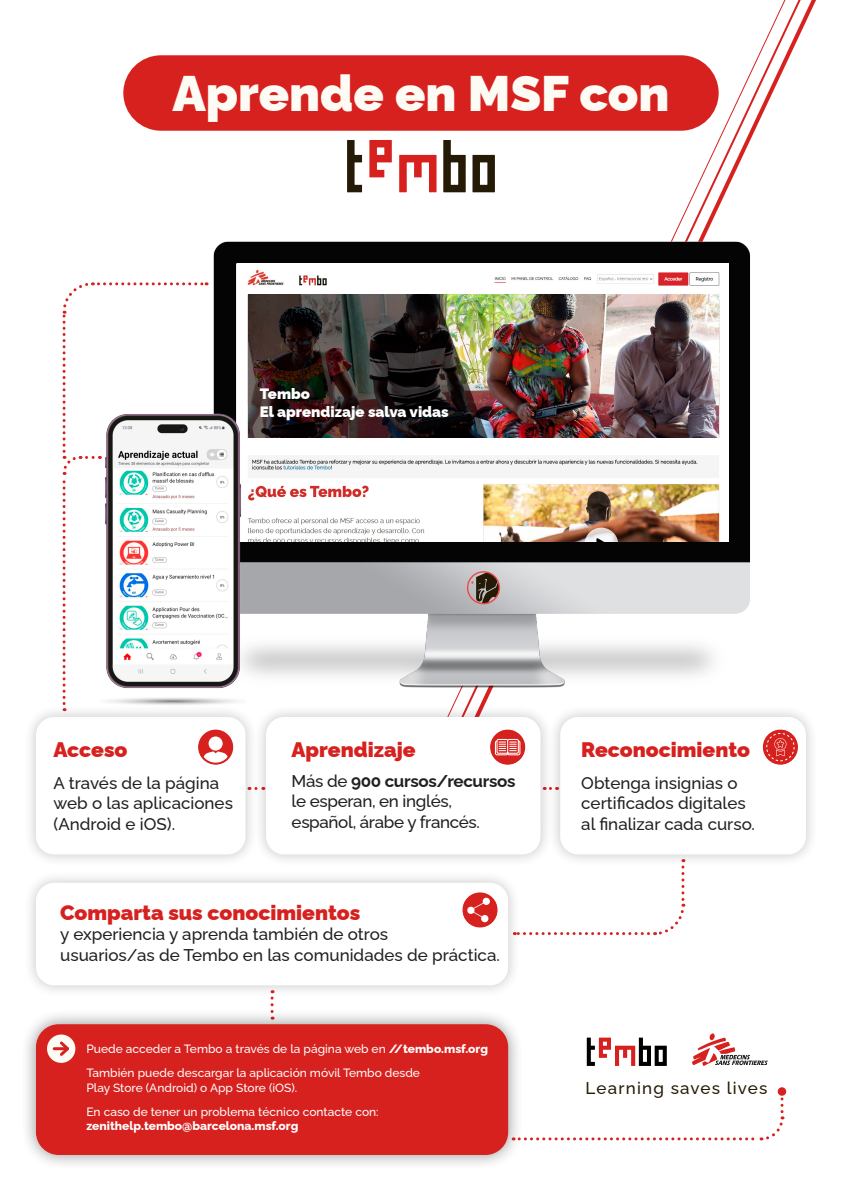
<style>
.page{position:relative;width:842px;height:1191px;background:#fff}
.page>*{position:absolute;margin:0;border:0;box-sizing:border-box;transform-origin:0 0}
.t1{font:900 50px "Raleway";color:#fefbf5}
.t2{font:900 21px "Raleway";color:#d7211e}
.t3{font:500 17px/20.4px "Raleway";color:#231f20}
.t4{font:500 17px/20.4px "Raleway";letter-spacing:-.02em;color:#231f20}
.t5{font:700 17px "Raleway";letter-spacing:-.02em;color:#231f20}
.t6{font:500 17px "Raleway";letter-spacing:.07em;color:#251a05}
.t7{font:900 15px "Raleway";color:#fff}
.t8{font:500 12px "Raleway";color:#fff}
.t9{font:800 12px "Raleway";color:#fff}
.s1{font-weight:500}
.s2{font-weight:800}
</style>
<div class="page">
<svg style="left:409px;top:0;width:407px;height:704px"></svg>
<div style="left:123px;top:55px;width:596px;height:76px;background:#d7211e;border-radius:38px"></div>
<svg style="left:399px;top:155px;width:37px;height:37px"></svg>
<svg style="left:347px;top:140px;width:15px;height:52px"></svg>
<svg style="left:443px;top:140px;width:23px;height:52px"></svg>
<svg style="left:472px;top:155px;width:23px;height:37px"></svg>
<svg style="left:369px;top:140px;width:23px;height:37px"></svg>
<img style="left:207px;top:234px;width:552px;height:453px">
<svg style="left:467px;top:571px;width:33px;height:33px"></svg>
<svg style="left:654px;top:867px;width:32px;height:69px"></svg>
<svg style="left:523px;top:932px;width:125px;height:3px"></svg>
<svg style="left:62px;top:282px;width:145px;height:422px"></svg>
<svg style="left:271px;top:997px;width:3px;height:10px"></svg>
<div style="left:24px;top:704px;width:234px;height:163px;background:#231f20;opacity:.25"></div>
<div style="left:36px;top:717px;width:210px;height:137px;background:#fff;border-radius:18px"></div>
<div style="left:199px;top:730px;width:34px;height:34px;background:#d7211e;border-radius:50%"></div>
<svg style="left:203px;top:751px;width:25px;height:13px"></svg>
<div style="left:209px;top:736px;width:14px;height:14px;background:#fff;border-radius:50%"></div>
<div style="left:198px;top:729px;width:35px;height:35px;border:2px solid #d7211e;border-radius:50%"></div>
<div style="left:254px;top:704px;width:299px;height:163px;background:#231f20;opacity:.25"></div>
<div style="left:266px;top:717px;width:274px;height:137px;background:#fff;border-radius:18px"></div>
<svg style="left:491px;top:730px;width:34px;height:34px"></svg>
<div style="left:490px;top:729px;width:35px;height:35px;border:2px solid #d7211e;border-radius:50%"></div>
<svg style="left:495px;top:739px;width:25px;height:16px"></svg>
<div style="left:24px;top:870px;width:497px;height:127px;background:#231f20;opacity:.25"></div>
<div style="left:36px;top:882px;width:472px;height:103px;background:#fff;border-radius:18px"></div>
<div style="left:463px;top:893px;width:34px;height:34px;background:#d7211e;border-radius:50%"></div>
<div style="left:462px;top:892px;width:35px;height:35px;border:2px solid #d7211e;border-radius:50%"></div>
<svg style="left:467px;top:897px;width:23px;height:25px"></svg>
<div style="left:548px;top:704px;width:270px;height:163px;background:#231f20;opacity:.25"></div>
<div style="left:560px;top:717px;width:246px;height:137px;background:#fff;border-radius:18px"></div>
<svg style="left:763px;top:730px;width:34px;height:34px"></svg>
<div style="left:763px;top:729px;width:35px;height:35px;border:2px solid #d7211e;border-radius:50%"></div>
<svg style="left:766px;top:733px;width:28px;height:28px"></svg>
<div style="left:20px;top:1008px;width:504px;height:163px;background:#231f20;opacity:.5"></div>
<div style="left:36px;top:1024px;width:472px;height:131px;background:#d7211e;border-radius:23px"></div>
<div style="left:47px;top:1034px;width:28px;height:28px;background:#fefbf5;border-radius:50%"></div>
<hr style="left:54px;top:1047px;width:14px;height:3px;background:#d7211e">
<svg style="left:57px;top:1038px;width:15px;height:20px"></svg>
<img style="left:237px;top:263px;width:492px;height:279px">
<img style="left:100px;top:411px;width:146px;height:299px">
<svg style="left:587px;top:1037px;width:80px;height:29px"></svg>
<svg style="left:692px;top:1033px;width:76px;height:33px"></svg>
<svg style="left:513px;top:1091px;width:272px;height:50px"></svg>
<div style="left:778px;top:1087px;width:8px;height:8px;background:#d7211e;border-radius:50%"></div>
<img style="left:248px;top:295px;width:471px;height:142px">
<p class="t1" style="left:172px;top:53px;width:499px">Aprende en MSF con</p>
<p class="t7" style="left:260px;top:382px;width:52px">Tembo</p>
<p class="t7" style="left:260px;top:400px;width:190px">El aprendizaje salva vidas</p>
<p class="t2" style="left:54px;top:733px;width:75px">Acceso</p>
<p class="t3" style="left:54px;top:770px;width:181px">A través de la página web o las aplicaciones (Android e iOS).</p>
<p class="t2" style="left:292px;top:733px;width:125px">Aprendizaje</p>
<p class="t5" style="left:292px;top:767px;width:225px"><span class="s1">Más de</span> 900 cursos/recursos</p>
<p class="t4" style="left:292px;top:789px;width:190px">le esperan, en inglés, español, árabe y francés.</p>
<p class="t2" style="left:60px;top:895px;width:302px">Comparta sus conocimientos</p>
<p class="t3" style="left:60px;top:922px;width:329px">y experiencia y aprenda también de otros</p>
<p class="t3" style="left:60px;top:942px;width:441px">usuarios/as de Tembo en las comunidades de práctica.</p>
<p class="t8" style="left:86px;top:1039px;width:403px">Puede acceder a Tembo a través de la página web en <span class="s2">//tembo.msf.org</span></p>
<p class="t8" style="left:86px;top:1062px;width:335px">También puede descargar la aplicación móvil Tembo desde</p>
<p class="t8" style="left:86px;top:1078px;width:212px">Play Store (Android) o App Store (iOS).</p>
<p class="t8" style="left:86px;top:1101px;width:294px">En caso de tener un problema técnico contacte con:</p>
<p class="t9" style="left:86px;top:1116px;width:213px">zenithelp.tembo@barcelona.msf.org</p>
<p class="t2" style="left:581px;top:733px;width:170px">Reconocimiento</p>
<p class="t3" style="left:581px;top:770px;width:175px">Obtenga insignias o certificados digitales al finalizar cada curso.</p>
<p class="t6" style="left:586px;top:1074px;width:183px">Learning saves lives</p>
</div>
